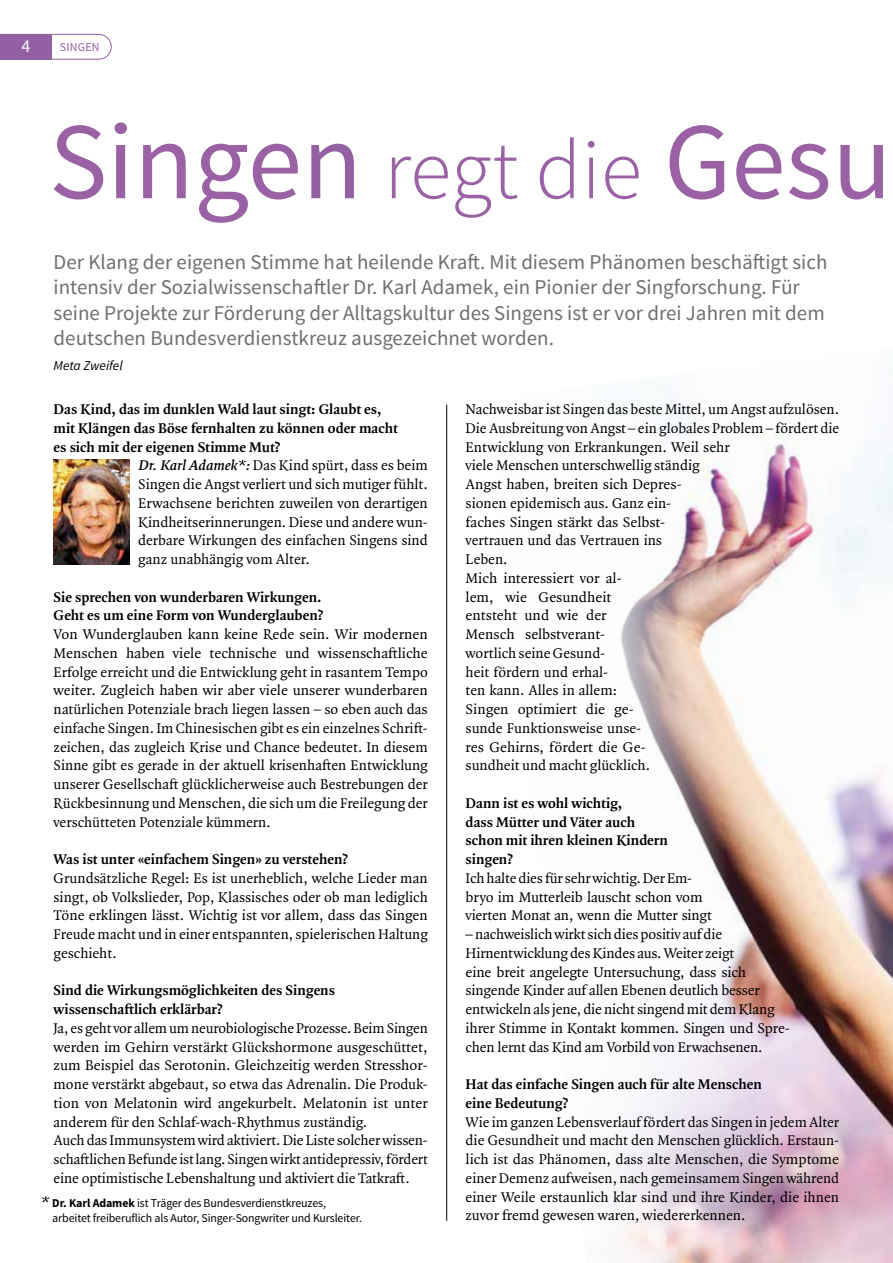
<style>
.page{position:relative;width:893px;height:1263px;background:#fff}
.page>*{position:absolute;margin:0;border:0;box-sizing:border-box;transform-origin:0 0}
.t1{font:109.5px "Source Sans Pro";color:#9a61a4}
.t2{font:21px/25.5px "Source Sans Pro";color:#706f6f}
.t3{font:18px "Source Sans Pro";color:#fff}
.t4{font:15px/18.8px "Quadraat OT";letter-spacing:-.005em;color:#000}
.t5{font:700 15px/18.8px "Quadraat OT";color:#000}
.t6{font:italic 13.5px "Source Sans Pro";color:#000}
.t7{font:12px/15px "Source Sans Pro";letter-spacing:-.01em;color:#000}
.t8{font:12px "Source Sans Pro";letter-spacing:.02em;color:#9460a4}
.s1{color:#9460a4}
.s2{font-weight:300;font-size:84.75px}
.s3{font-weight:600;font-style:italic}
.s4{font-family:"Quadraat OT";font-weight:600;font-style:italic;font-size:15.75px}
.s5{font-weight:700}
</style>
<div class="page">
<img style="left:778px;top:470px;width:115px;height:793px">
<svg style="left:51px;top:34px;width:61px;height:21px"></svg>
<div style="left:0;top:34px;width:51px;height:26px;background:#9460a4"></div>
<div style="left:0;top:55px;width:893px;height:236px;background:#fff"></div>
<svg style="left:446px;top:390px;width:332px;height:873px"></svg>
<img style="left:53px;top:460px;width:77px;height:104px">
<hr style="left:446px;top:405px;width:1px;height:816px;background:#000">
<p class="t3" style="left:21px;top:35px;width:10px">4</p>
<p class="t8" style="left:60px;top:39px;width:41px">SINGEN</p>
<h1 class="t1" style="left:49px;top:94px;width:844px">Singe<span class="s1">n</span> <span class="s2">regt die</span> Gesu</h1>
<p class="t2" style="left:54px;top:249px;width:775px">Der Klang der eigenen Stimme hat heilende Kraft. Mit diesem Phänomen beschäftigt sich intensiv der Sozialwissenschaftler Dr. Karl Adamek, ein Pionier der Singforschung. Für seine Projekte zur Förderung der Alltagskultur des Singens ist er vor drei Jahren mit dem deutschen Bundesverdienstkreuz ausgezeichnet worden.</p>
<p class="t6" style="left:54px;top:357px;width:71px">Meta Zweifel</p>
<p class="t5" style="left:54px;top:400px;width:329px">Das Kind, das im dunklen Wald laut singt: Glaubt es,</p>
<p class="t5" style="left:54px;top:418px;width:346px">mit Klängen das Böse fernhalten zu können oder macht</p>
<p class="t5" style="left:54px;top:437px;width:228px">es sich mit der eigenen Stimme Mut?</p>
<p class="t4" style="left:138px;top:456px;width:291px"><span class="s3">Dr.KarlAdamek*:</span>Das Kind spürt, dass es beim</p>
<p class="t4" style="left:138px;top:475px;width:291px">Singen die Angst verliert und sich mutiger fühlt.</p>
<p class="t4" style="left:138px;top:493px;width:291px">Erwachsene berichten zuweilen von derartigen</p>
<p class="t4" style="left:138px;top:512px;width:291px">Kindheitserinnerungen. Diese und andere wun-</p>
<p class="t4" style="left:138px;top:531px;width:291px">derbare Wirkungen des einfachen Singens sind</p>
<p class="t4" style="left:138px;top:550px;width:173px">ganz unabhängig vom Alter.</p>
<p class="t5" style="left:54px;top:587px;width:271px">Sie sprechen von wunderbaren Wirkungen.<br>Geht es um eine Form von Wunderglauben?</p>
<p class="t4" style="left:54px;top:625px;width:376px;text-align:justify">Von Wunderglauben kann keine Rede sein. Wir modernen Menschen haben viele technische und wissenschaftliche Erfolge erreicht und die Entwicklung geht in rasantem Tempo weiter. Zugleich haben wir aber viele unserer wunderbaren natürlichen Potenziale brach liegen lassen – so eben auch das einfache Singen. Im Chinesischen gibt es ein einzelnes Schrift&shy;zeichen, das zugleich Krise und Chance bedeutet. In diesem Sinne gibt es gerade in der aktuell krisenhaften Entwicklung unserer Gesellschaft glücklicherweise auch Bestrebungen der Rückbesinnung und Menschen, die sich um die Freilegung der verschütteten Potenziale kümmern.</p>
<p class="t5" style="left:54px;top:850px;width:296px">Was ist unter «einfachem Singen» zu verstehen?</p>
<p class="t4" style="left:54px;top:868px;width:376px;text-align:justify">Grundsätzliche Regel: Es ist unerheblich, welche Lieder man singt, ob Volkslieder, Pop, Klassisches oder ob man lediglich Töne erklingen lässt. Wichtig ist vor allem, dass das Singen Freude macht und in einer entspannten, spielerischen Haltung geschieht.</p>
<p class="t5" style="left:54px;top:981px;width:283px">Sind die Wirkungsmöglichkeiten des Singens wissenschaftlich erklärbar?</p>
<p class="t4" style="left:54px;top:1018px;width:376px">Ja, es geht vor allem um neurobiologische Prozesse. Beim Singen werden im Gehirn verstärkt Glückshormone ausgeschüttet, zum Beispiel das Serotonin. Gleichzeitig werden Stresshor&shy;mone verstärkt abgebaut, so etwa das Adrenalin. Die Produk&shy;tion von Melatonin wird angekurbelt. Melatonin ist unter anderem für den Schlaf-wach-Rhythmus zuständig.<br>Auch das Immunsystem wird aktiviert. Die Liste solcher wissen&shy;schaftlichen Befunde ist lang. Singen wirkt antidepressiv, fördert eine optimistische Lebenshaltung und aktiviert die Tatkraft.</p>
<p class="t7" style="left:52px;top:1195px;width:311px;text-indent:-12px"><span class="s4">*</span><span class="s5">Dr. Karl Adamek</span> ist Träger des Bundesverdienstkreuzes, arbeitet freiberuflich als Autor, Singer-Songwriter und Kursleiter.</p>
<p class="t4" style="left:466px;top:400px;width:375px">Nachweisbar ist Singen das beste Mittel, um Angst aufzulösen.<br>Die Ausbreitung von Angst – ein globales Problem – fördert die<br>Entwicklung von Erkrankungen. Weil sehr<br>viele Menschen unterschwellig ständig<br>Angst haben, breiten sich Depres-<br>sionen epidemisch aus. Ganz ein-<br>faches Singen stärkt das Selbst-<br>vertrauen und das Vertrauen ins<br>Leben.<br>Mich interessiert vor al-<br>lem, wie Gesundheit<br>entsteht und wie der<br>Mensch selbstverant-<br>wortlich seine Gesund-<br>heit fördern und erhal-<br>ten kann. Alles in allem:<br>Singen optimiert die ge-<br>sunde Funktionsweise unse-<br>res Gehirns, fördert die Ge-<br>sundheit und macht glücklich.</p>
<p class="t5" style="left:466px;top:793px;width:204px">Dann ist es wohl wichtig,<br>dass Mütter und Väter auch schon mit ihren kleinen Kindern singen?</p>
<p class="t4" style="left:466px;top:868px;width:248px">Ich halte dies für sehr wichtig. Der Em&shy;bryo im Mutterleib lauscht schon vom vierten Monat an, wenn die Mutter singt</p>
<p class="t4" style="left:466px;top:925px;width:326px">– nachweislich wirkt sich dies positiv auf die Hirnentwicklung des Kindes aus. Weiter zeigt<br>eine breit angelegte Untersuchung, dass sich singende Kinder auf allen Ebenen deutlich besser entwickeln als jene, die nicht singend mit dem Klang ihrer Stimme in Kontakt kommen. Singen und Spre&shy;chen lernt das Kind am Vorbild von Erwachsenen.</p>
<p class="t5" style="left:466px;top:1075px;width:298px">Hat das einfache Singen auch für alte Menschen eine Bedeutung?</p>
<p class="t4" style="left:466px;top:1112px;width:375px;text-align:justify">Wie im ganzen Lebensverlauf fördert das Singen in jedem Alter die Gesundheit und macht den Menschen glücklich. Erstaun&shy;lich ist das Phänomen, dass alte Menschen, die Symptome einer Demenz aufweisen, nach gemeinsamem Singen während einer Weile erstaunlich klar sind und ihre Kinder, die ihnen zuvor fremd gewesen waren, wiedererkennen.</p>
</div>
